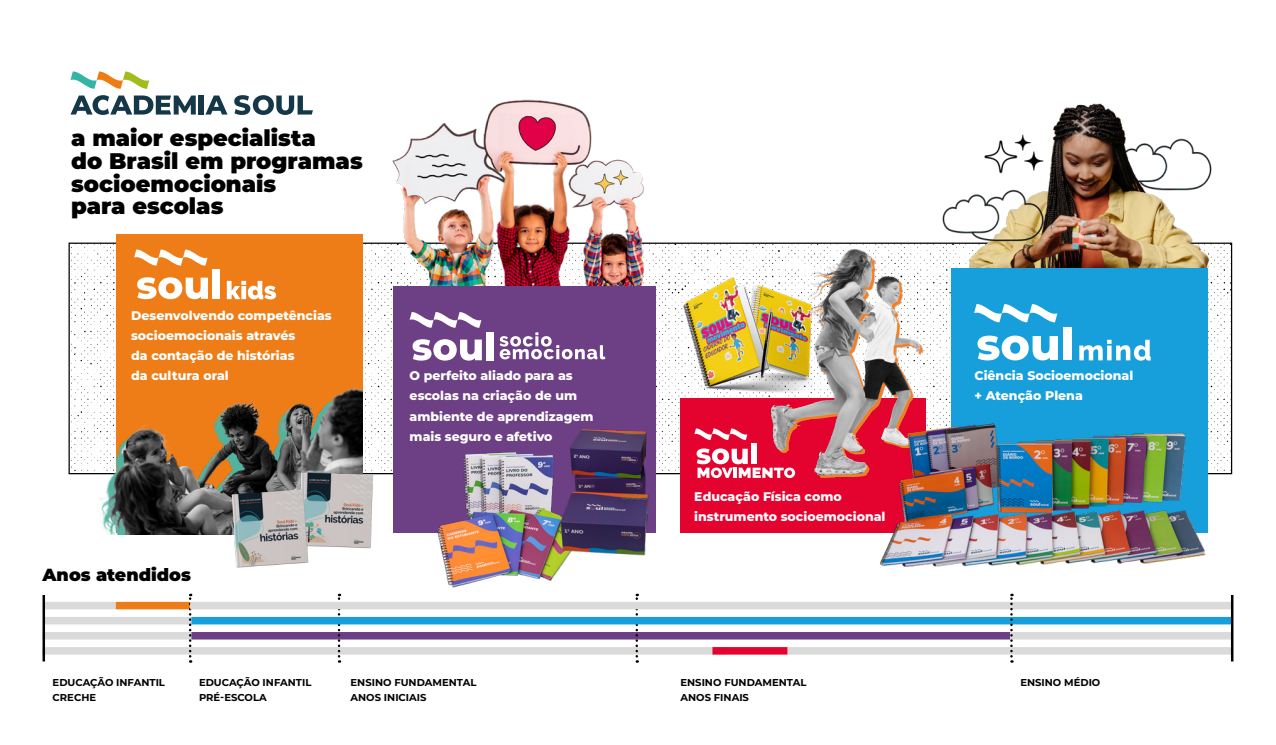
<style>
.page{position:relative;width:1276px;height:745px;background:#fff}
.page>*{position:absolute;margin:0;border:0;box-sizing:border-box;transform-origin:0 0}
.t1{font:900 22.5px/22.5px "Montserrat";color:#000}
.t2{font:900 17.5px "Montserrat";color:#000}
.t3{font:800 12.5px/20px "Montserrat";color:#fff}
.t4{font:700 10px/15px "Montserrat";color:#000}
</style>
<div class="page">
<svg style="left:71px;top:244px;width:1159px;height:228px"></svg>
<div style="left:117px;top:234px;width:246px;height:298px;background:#ef7d17"></div>
<img style="left:363px;top:99px;width:293px;height:210px">
<div style="left:394px;top:286px;width:262px;height:246px;background:#6d3f84"></div>
<svg style="left:499px;top:332px;width:106px;height:27px"></svg>
<div style="left:486px;top:332px;width:8px;height:28px;background:#fff"></div>
<svg style="left:412px;top:339px;width:70px;height:21px"></svg>
<svg style="left:410px;top:312px;width:71px;height:16px"></svg>
<div style="left:213px;top:270px;width:7px;height:28px;background:#fff"></div>
<svg style="left:137px;top:277px;width:71px;height:22px"></svg>
<svg style="left:134px;top:249px;width:73px;height:17px"></svg>
<svg style="left:227px;top:281px;width:49px;height:18px"></svg>
<img style="left:94px;top:365px;width:269px;height:169px">
<img style="left:230px;top:470px;width:143px;height:98px">
<img style="left:427px;top:452px;width:137px;height:136px">
<img style="left:558px;top:429px;width:94px;height:134px">
<div style="left:198px;top:95px;width:6px;height:19px;background:#153848"></div>
<svg style="left:205px;top:95px;width:22px;height:19px"></svg>
<svg style="left:234px;top:95px;width:79px;height:20px"></svg>
<svg style="left:70px;top:95px;width:126px;height:20px"></svg>
<svg style="left:70px;top:71px;width:79px;height:18px"></svg>
<div style="left:43px;top:631px;width:148px;height:8px;background:#dadada"></div>
<div style="left:43px;top:646px;width:683px;height:8px;background:#dadada"></div>
<div style="left:45px;top:616px;width:146px;height:8px;background:#dadada"></div>
<div style="left:191px;top:631px;width:819px;height:8px;background:#6d3f84"></div>
<div style="left:45px;top:601px;width:71px;height:8px;background:#dadada"></div>
<div style="left:116px;top:601px;width:74px;height:8px;background:#ef7d17"></div>
<hr style="left:43px;top:594px;width:2px;height:67px;background:#000">
<svg style="left:189px;top:593px;width:2px;height:69px"></svg>
<svg style="left:338px;top:593px;width:2px;height:69px"></svg>
<svg style="left:635px;top:593px;width:3px;height:69px"></svg>
<img style="left:936px;top:103px;width:292px;height:181px">
<div style="left:681px;top:397px;width:245px;height:135px;background:#e4032e"></div>
<div style="left:951px;top:268px;width:256px;height:264px;background:#169fdb"></div>
<img style="left:635px;top:263px;width:130px;height:134px">
<svg style="left:1079px;top:339px;width:71px;height:21px"></svg>
<div style="left:1063px;top:327px;width:8px;height:33px;background:#fff"></div>
<svg style="left:977px;top:335px;width:81px;height:25px"></svg>
<svg style="left:974px;top:304px;width:83px;height:18px"></svg>
<div style="left:751px;top:443px;width:5px;height:20px;background:#fff"></div>
<svg style="left:694px;top:428px;width:53px;height:12px"></svg>
<svg style="left:696px;top:448px;width:69px;height:29px"></svg>
<img style="left:765px;top:242px;width:166px;height:235px">
<img style="left:877px;top:412px;width:336px;height:155px">
<div style="left:1010px;top:631px;width:222px;height:8px;background:#dadada"></div>
<div style="left:787px;top:646px;width:445px;height:8px;background:#dadada"></div>
<div style="left:191px;top:616px;width:1041px;height:8px;background:#169fdb"></div>
<div style="left:190px;top:601px;width:1042px;height:8px;background:#dadada"></div>
<svg style="left:712px;top:646px;width:75px;height:8px"></svg>
<svg style="left:1010px;top:593px;width:2px;height:69px"></svg>
<hr style="left:1231px;top:594px;width:2px;height:67px;background:#000">
<h1 class="t1" style="left:71px;top:126px;width:293px">a maior especialista<br>do Brasil em programas socioemocionais<br>para escolas</h1>
<p class="t3" style="left:131px;top:305px;width:202px">Desenvolvendo competências socioemocionais através<br>da contação de histórias<br>da cultura oral</p>
<p class="t3" style="left:410px;top:365px;width:185px">O perfeito aliado para as escolas na criação de um ambiente de aprendizagem mais seguro e afetivo</p>
<h2 class="t2" style="left:42px;top:561px;width:150px">Anos atendidos</h2>
<p class="t4" style="left:53px;top:673px;width:114px">EDUCAÇÃO INFANTIL<br>CRECHE</p>
<p class="t4" style="left:199px;top:673px;width:114px">EDUCAÇÃO INFANTIL<br>PRÉ-ESCOLA</p>
<p class="t4" style="left:350px;top:673px;width:127px">ENSINO FUNDAMENTAL<br>ANOS INICIAIS</p>
<p class="t3" style="left:694px;top:485px;width:193px">Educação Física como instrumento socioemocional</p>
<p class="t3" style="left:974px;top:365px;width:160px">Ciência Socioemocional + Atenção Plena</p>
<p class="t4" style="left:680px;top:673px;width:127px">ENSINO FUNDAMENTAL<br>ANOS FINAIS</p>
<p class="t4" style="left:1020px;top:673px;width:82px">ENSINO MÉDIO</p>
</div>
